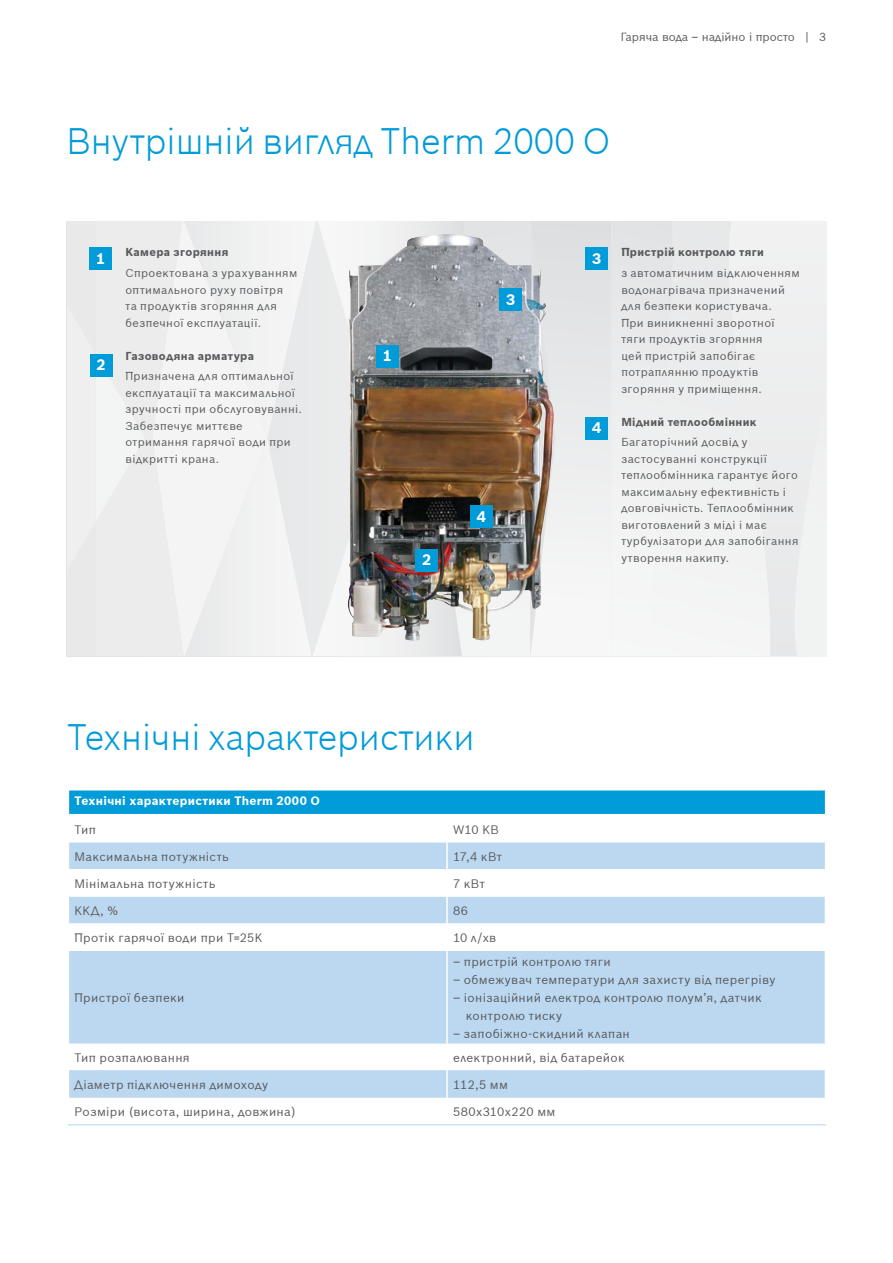
<style>
.page{position:relative;width:893px;height:1263px;background:#fff}
.page>*{position:absolute;margin:0;border:0;box-sizing:border-box;transform-origin:0 0}
.t1{font:300 36px "Bosch Sans";color:#009bd9}
.t2{font:700 15px "Bosch Sans";color:#fff}
.t3{font:12px/18px "Bosch Sans";letter-spacing:.03em;color:#58595b}
.t4{font:700 12px "Bosch Sans";letter-spacing:.025em;color:#fff}
.t5{font:11.55px "Bosch Sans";color:#58595b}
.t6{font:11.25px/16.5px "Bosch Sans";letter-spacing:.035em;color:#58595b}
.t7{font:700 11.25px "Bosch Sans";letter-spacing:.03em;color:#58595b}
</style>
<div class="page">
<svg style="left:316px;top:221px;width:114px;height:435px"></svg>
<div style="left:67px;top:221px;width:249px;height:435px;background:#ececed"></div>
<div style="left:153px;top:221px;width:114px;height:435px;background:#f3f3f4"></div>
<div style="left:772px;top:221px;width:54px;height:435px;background:#eeefef"></div>
<div style="left:674px;top:221px;width:98px;height:435px;background:#efeff0"></div>
<svg style="left:430px;top:221px;width:244px;height:435px"></svg>
<div style="left:90px;top:247px;width:22px;height:23px;background:#009bd9"></div>
<div style="left:585px;top:247px;width:23px;height:23px;background:#009bd9"></div>
<div style="left:90px;top:354px;width:22px;height:22px;background:#009bd9"></div>
<div style="left:585px;top:417px;width:23px;height:22px;background:#009bd9"></div>
<div style="left:69px;top:790px;width:756px;height:25px;background:#009bd9"></div>
<svg style="left:69px;top:842px;width:756px;height:256px;fill:#bcd8f1"></svg>
<hr style="left:69px;top:814px;width:378px;height:3px;background:#fff">
<hr style="left:447px;top:814px;width:378px;height:3px;background:#fff">
<hr style="left:68px;top:869px;width:379px;height:1px;background:#fff">
<hr style="left:447px;top:869px;width:379px;height:1px;background:#fff">
<hr style="left:446px;top:842px;width:2px;height:27px;background:#fff">
<hr style="left:446px;top:870px;width:2px;height:26px;background:#fff">
<hr style="left:446px;top:924px;width:2px;height:26px;background:#fff">
<hr style="left:446px;top:1045px;width:2px;height:24px;background:#fff">
<hr style="left:68px;top:896px;width:379px;height:1px;background:#fff">
<hr style="left:447px;top:896px;width:379px;height:1px;background:#fff">
<hr style="left:446px;top:897px;width:2px;height:26px;background:#fff">
<hr style="left:68px;top:923px;width:379px;height:1px;background:#fff">
<hr style="left:447px;top:923px;width:379px;height:1px;background:#fff">
<hr style="left:68px;top:950px;width:379px;height:1px;background:#fff">
<hr style="left:447px;top:950px;width:379px;height:1px;background:#fff">
<hr style="left:446px;top:951px;width:2px;height:92px;background:#fff">
<hr style="left:68px;top:1043px;width:379px;height:2px;background:#fff">
<hr style="left:447px;top:1043px;width:379px;height:2px;background:#fff">
<hr style="left:68px;top:1069px;width:379px;height:1px;background:#fff">
<hr style="left:447px;top:1069px;width:379px;height:1px;background:#fff">
<hr style="left:446px;top:1070px;width:2px;height:28px;background:#fff">
<hr style="left:68px;top:1124px;width:379px;height:1px;background:#bcd8f1">
<hr style="left:447px;top:1124px;width:379px;height:1px;background:#bcd8f1">
<img style="left:348px;top:234px;width:206px;height:407px">
<div style="left:376px;top:345px;width:23px;height:22px;background:#009bd9"></div>
<div style="left:416px;top:549px;width:22px;height:22px;background:#009bd9"></div>
<div style="left:500px;top:289px;width:22px;height:22px;background:#009bd9"></div>
<div style="left:470px;top:506px;width:23px;height:22px;background:#009bd9"></div>
<p class="t5" style="left:621px;top:28px;width:207px">Гаряча вода – надійно і просто | 3</p>
<h1 class="t1" style="left:67px;top:116px;width:545px">Внутрішній вигляд Therm 2000 O</h1>
<p class="t7" style="left:125px;top:244px;width:104px">Камера згоряння</p>
<p class="t6" style="left:125px;top:264px;width:173px">Спроектована з урахуванням оптимального руху повітря та продуктів згоряння для безпечної експлуатації.</p>
<p class="t7" style="left:125px;top:347px;width:130px">Газоводяна арматура</p>
<p class="t6" style="left:125px;top:367px;width:178px">Призначена для оптимальної експлуатації та максимальної зручності при обслуговуванні.<br>Забезпечує миттєве отримання гарячої води при відкритті крана.</p>
<h2 class="t2" style="left:96px;top:247px;width:11px">1</h2>
<h2 class="t2" style="left:592px;top:247px;width:11px">3</h2>
<h2 class="t2" style="left:506px;top:288px;width:11px">3</h2>
<h2 class="t2" style="left:383px;top:345px;width:11px">1</h2>
<h2 class="t2" style="left:97px;top:354px;width:11px">2</h2>
<h2 class="t2" style="left:592px;top:416px;width:11px">4</h2>
<h2 class="t2" style="left:422px;top:548px;width:11px">2</h2>
<h2 class="t2" style="left:477px;top:505px;width:11px">4</h2>
<p class="t7" style="left:621px;top:244px;width:144px">Пристрій контролю тяги</p>
<p class="t6" style="left:621px;top:264px;width:180px">з автоматичним відключенням водонагрівача призначений для безпеки користувача.<br>При виникненні зворотної тяги продуктів згоряння<br>цей пристрій запобігає потраплянню продуктів згоряння у приміщення.</p>
<p class="t7" style="left:621px;top:413px;width:137px">Мідний теплообмінник</p>
<p class="t6" style="left:621px;top:433px;width:179px">Багаторічний досвід у застосуванні конструкції теплообмінника гарантує його максимальну ефективність і довговічність. Теплообмінник виготовлений з міді і має турбулізатори для запобігання утворення накипу.</p>
<h1 class="t1" style="left:67px;top:711px;width:409px">Технічні характеристики</h1>
<p class="t4" style="left:75px;top:792px;width:247px">Технічні характеристики Therm 2000 O</p>
<p class="t3" style="left:75px;top:819px;width:23px">Тип</p>
<p class="t3" style="left:453px;top:819px;width:47px">W10 KB</p>
<p class="t3" style="left:75px;top:846px;width:156px">Максимальна потужність</p>
<p class="t3" style="left:453px;top:846px;width:50px">17,4 кВт</p>
<p class="t3" style="left:75px;top:873px;width:142px">Мінімальна потужність</p>
<p class="t3" style="left:453px;top:873px;width:33px">7 кВт</p>
<p class="t3" style="left:75px;top:901px;width:45px">ККД, %</p>
<p class="t3" style="left:453px;top:901px;width:16px">86</p>
<p class="t3" style="left:75px;top:928px;width:189px">Протік гарячої води при Т=25К</p>
<p class="t3" style="left:453px;top:928px;width:45px">10 л/хв</p>
<p class="t3" style="left:75px;top:988px;width:111px">Пристрої безпеки</p>
<p class="t3" style="left:453px;top:952px;width:159px">– пристрій контролю тяги</p>
<p class="t3" style="left:453px;top:970px;width:324px">– обмежувач температури для захисту від перегріву</p>
<p class="t3" style="left:466px;top:988px;width:298px;text-indent:-13px">– іонізаційний електрод контролю полум’я, датчик контролю тиску</p>
<p class="t3" style="left:453px;top:1024px;width:178px">– запобіжно-скидний клапан</p>
<p class="t3" style="left:75px;top:1047px;width:117px">Тип розпалювання</p>
<p class="t3" style="left:453px;top:1047px;width:173px">електронний, від батарейок</p>
<p class="t3" style="left:75px;top:1074px;width:195px">Діаметр підключення димоходу</p>
<p class="t3" style="left:453px;top:1074px;width:56px">112,5 мм</p>
<p class="t3" style="left:75px;top:1102px;width:223px">Розміри (висота, ширина, довжина)</p>
<p class="t3" style="left:453px;top:1102px;width:104px">580х310х220 мм</p>
</div>
